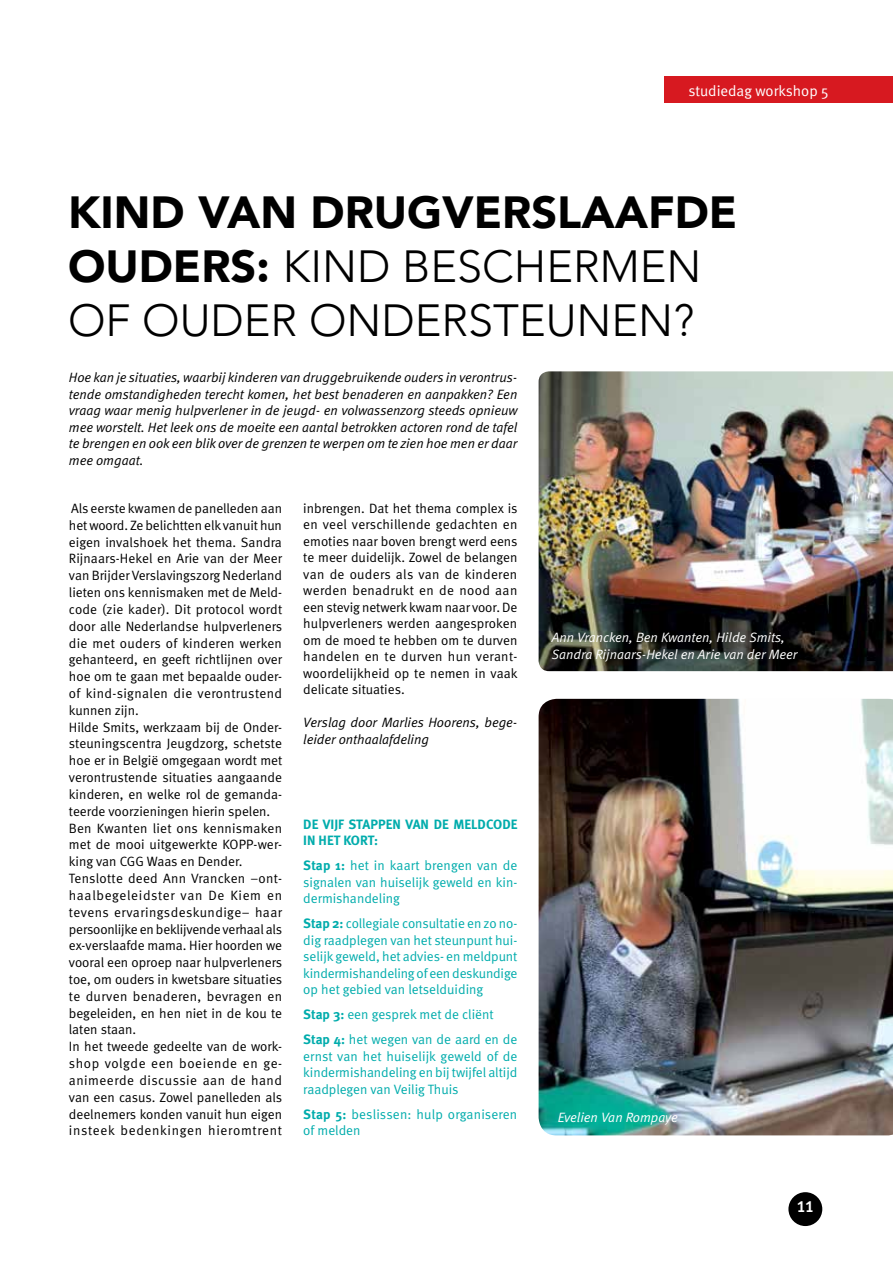
<style>
.page{position:relative;width:893px;height:1263px;background:#fff}
.page>*{position:absolute;margin:0;border:0;box-sizing:border-box;transform-origin:0 0}
.t1{font:300 45px/54px "Avenir";color:#000}
.t2{font:500 21px "Meta Cond";color:#fff}
.t3{font:15px "Meta Normal";color:#fff}
.t4{font:13.5px/16.8px "Meta Normal";color:#000}
.t5{font:13.5px/16.5px "Meta Normal";color:#00acac;text-align:justify}
.t6{font:italic 13.5px/16.5px "Meta Normal";color:#000}
.t7{font:italic 13.5px/16.5px "Meta Normal";color:#fff}
.t8{font:700 13.5px/16.5px "Meta";letter-spacing:.005em;color:#00acac}
.s1{font-weight:900}
.s2{font-family:"Meta";font-weight:700}
</style>
<div class="page">
<img style="left:539px;top:371px;width:354px;height:300px">
<img style="left:539px;top:699px;width:354px;height:436px">
<div style="left:788px;top:1192px;width:34px;height:34px;background:#000;border-radius:50%"></div>
<div style="left:665px;top:77px;width:228px;height:26px;background:#d71920"></div>
<p class="t3" style="left:689px;top:82px;width:141px">studiedag workshop 5</p>
<h1 class="t1" style="left:68px;top:185px;width:671px"><span class="s1">KIND VAN DRUGVERSLAAFDE<br>OUDERS:</span> KIND BESCHERMEN<br>OF OUDER ONDERSTEUNEN?</h1>
<p class="t6" style="left:69px;top:369px;width:450px;text-align:justify">Hoe kan je situaties, waarbij kinderen van druggebruikende ouders in verontrus&shy;tende omstandigheden terecht komen, het best benaderen en aanpakken? Een vraag waar menig hulpverlener in de jeugd- en volwassenzorg steeds opnieuw mee worstelt. Het leek ons de moeite een aantal betrokken actoren rond de tafel te brengen en ook een blik over de grenzen te werpen om te zien hoe men er daar mee omgaat.</p>
<p class="t4" style="left:69px;top:500px;width:215px">Als eerste kwamen de panelleden aan het woord. Ze belichtten elk vanuit hun eigen invalshoek het thema. Sandra Rijnaars-Hekel en Arie van der Meer van Brijder Verslavingszorg Nederland lieten ons kennismaken met de Meld&shy;code (zie kader). Dit protocol wordt door alle Nederlandse hulpverleners die met ouders of kinderen werken gehanteerd, en geeft richtlijnen over hoe om te gaan met bepaalde ouder&shy;of kind-signalen die verontrustend kunnen zijn.<br>Hilde Smits, werkzaam bij de Onder&shy;steuningscentra Jeugdzorg, schetste hoe er in België omgegaan wordt met verontrustende situaties aangaande kinderen, en welke rol de gemanda&shy;teerde voorzieningen hierin spelen.<br>Ben Kwanten liet ons kennismaken met de mooi uitgewerkte KOPP-wer&shy;king van CGG Waas en Dender.<br>Tenslotte deed Ann Vrancken –ont&shy;haalbegeleidster van De Kiem en tevens ervaringsdeskundige– haar persoonlijke en beklijvende verhaal als ex-verslaafde mama. Hier hoorden we vooral een oproep naar hulpverleners toe, om ouders in kwetsbare situaties te durven benaderen, bevragen en begeleiden, en hen niet in de kou te laten staan.<br>In het tweede gedeelte van de work&shy;shop volgde een boeiende en ge&shy;animeerde discussie aan de hand van een casus. Zowel panelleden als deelnemers konden vanuit hun eigen insteek bedenkingen hieromtrent</p>
<p class="t4" style="left:303px;top:500px;width:216px;text-align:justify">inbrengen. Dat het thema complex is en veel verschillende gedachten en emoties naar boven brengt werd eens te meer duidelijk. Zowel de belangen van de ouders als van de kinderen werden benadrukt en de nood aan een stevig netwerk kwam naar voor. De hulpverleners werden aangesproken om de moed te hebben om te durven handelen en te durven hun verant&shy;woordelijkheid op te nemen in vaak delicate situaties.</p>
<p class="t6" style="left:303px;top:714px;width:216px">Verslag door Marlies Hoorens, bege&shy;leider onthaalafdeling</p>
<p class="t8" style="left:303px;top:815px;width:216px">DE VIJF STAPPEN VAN DE MELDCODE<br>IN HET KORT:</p>
<p class="t5" style="left:303px;top:857px;width:216px"><span class="s2">Stap 1:</span> het in kaart brengen van de signalen van huiselijk geweld en kin&shy;dermishandeling</p>
<p class="t5" style="left:303px;top:915px;width:216px"><span class="s2">Stap 2:</span> collegiale consultatie en zo no&shy;dig raadplegen van het steunpunt hui&shy;selijk geweld, het advies- en meldpunt kindermishandeling of een deskundige op het gebied van letselduiding</p>
<p class="t5" style="left:303px;top:1002px;width:216px;line-height:25px"><span class="s2">Stap 3:</span> een gesprek met de cliënt<br><span class="s2">Stap 4:</span> het wegen van de aard en de</p>
<p class="t5" style="left:303px;top:1047px;width:216px">ernst van het huiselijk geweld of de kindermishandeling en bij twijfel altijd raadplegen van Veilig Thuis</p>
<p class="t5" style="left:303px;top:1105px;width:215px"><span class="s2">Stap 5:</span> beslissen: hulp organiseren of melden</p>
<p class="t7" style="left:552px;top:629px;width:247px">Ann Vrancken, Ben Kwanten, Hilde Smits,<br>Sandra Rijnaars-Hekel en Arie van der Meer</p>
<p class="t7" style="left:558px;top:1108px;width:122px">Evelien Van Rompaye</p>
<h2 class="t2" style="left:797px;top:1193px;width:18px">11</h2>
</div>
